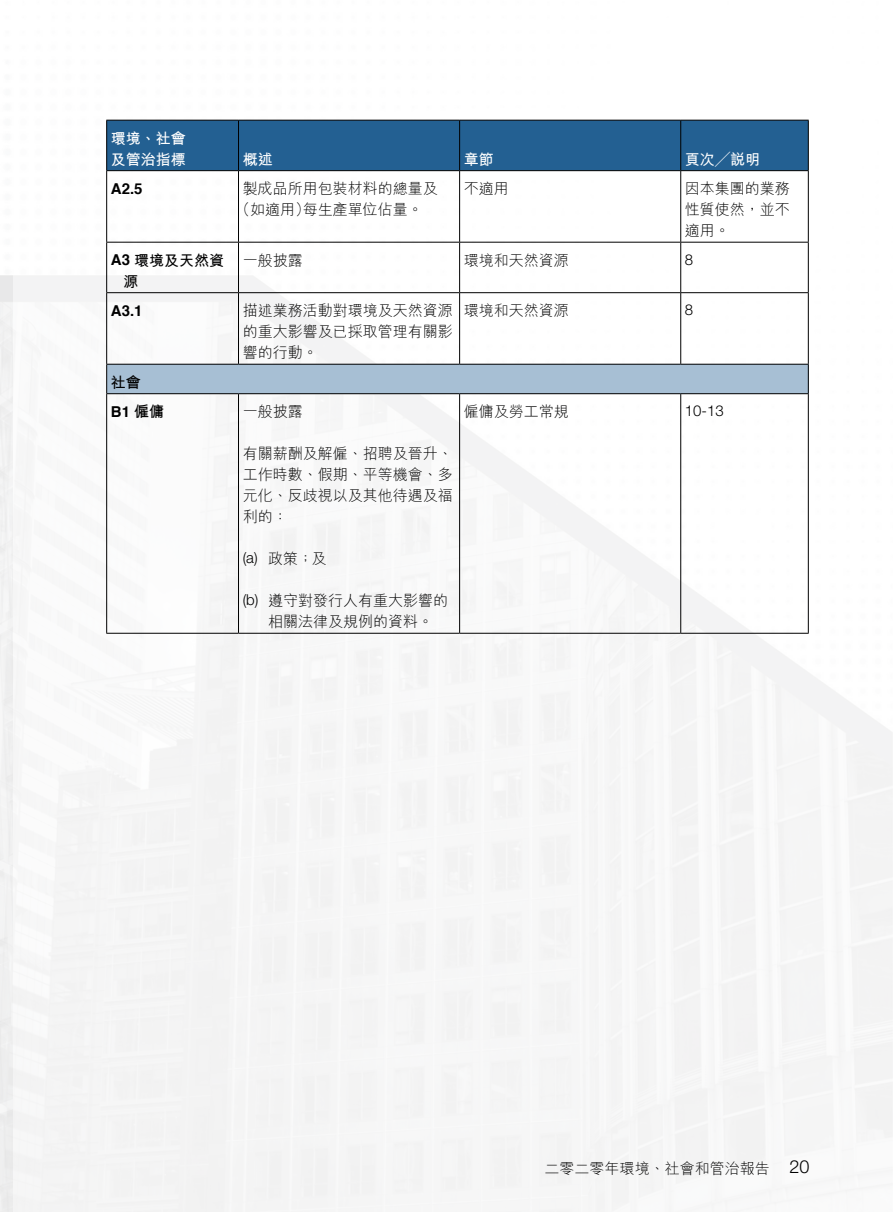
<style>
.page{position:relative;width:893px;height:1212px;background:#fff}
.page>*{position:absolute;margin:0;border:0;box-sizing:border-box;transform-origin:0 0}
.t1{font:300 18px "Helvetica Neue LT Std";color:#000}
.t2{font:300 15px/21px "M Hei HK";color:#000}
.t3{font:700 15px "M Hei HK";color:#fff}
.t4{font:300 15px "Helvetica Neue LT Std";color:#000}
.t5{font:700 15px "Helvetica";color:#000}
.t6{font:700 15px/21px "M Hei HK";color:#000}
.s1{font-family:"Helvetica"}
.s2{font-family:"M Hei HK"}
</style>
<div class="page">
<div style="left:107px;top:121px;width:701px;height:49px;background:#236092"></div>
<div style="left:107px;top:364px;width:701px;height:30px;background:#a7bfd4"></div>
<hr style="left:106px;top:120px;width:132px;height:1px;background:#000">
<hr style="left:106px;top:121px;width:1px;height:49px;background:#000">
<hr style="left:238px;top:120px;width:222px;height:1px;background:#000">
<hr style="left:238px;top:121px;width:1px;height:49px;background:#000">
<hr style="left:460px;top:120px;width:221px;height:1px;background:#000">
<hr style="left:459px;top:121px;width:1px;height:49px;background:#000">
<hr style="left:681px;top:120px;width:128px;height:1px;background:#000">
<hr style="left:680px;top:121px;width:1px;height:49px;background:#000">
<hr style="left:808px;top:121px;width:1px;height:49px;background:#000">
<hr style="left:106px;top:170px;width:132px;height:1px;background:#000">
<hr style="left:238px;top:170px;width:222px;height:1px;background:#000">
<hr style="left:460px;top:170px;width:221px;height:1px;background:#000">
<hr style="left:681px;top:170px;width:128px;height:1px;background:#000">
<hr style="left:106px;top:171px;width:1px;height:71px;background:#000">
<hr style="left:238px;top:171px;width:1px;height:71px;background:#000">
<hr style="left:459px;top:171px;width:1px;height:71px;background:#000">
<hr style="left:680px;top:171px;width:1px;height:71px;background:#000">
<hr style="left:808px;top:171px;width:1px;height:71px;background:#000">
<hr style="left:106px;top:242px;width:132px;height:1px;background:#000">
<hr style="left:106px;top:243px;width:1px;height:49px;background:#000">
<hr style="left:238px;top:242px;width:222px;height:1px;background:#000">
<hr style="left:238px;top:243px;width:1px;height:49px;background:#000">
<hr style="left:460px;top:242px;width:221px;height:1px;background:#000">
<hr style="left:459px;top:243px;width:1px;height:49px;background:#000">
<hr style="left:681px;top:242px;width:128px;height:1px;background:#000">
<hr style="left:680px;top:243px;width:1px;height:49px;background:#000">
<hr style="left:808px;top:243px;width:1px;height:49px;background:#000">
<hr style="left:106px;top:292px;width:132px;height:1px;background:#000">
<hr style="left:106px;top:293px;width:1px;height:71px;background:#000">
<hr style="left:238px;top:292px;width:222px;height:1px;background:#000">
<hr style="left:238px;top:293px;width:1px;height:71px;background:#000">
<hr style="left:460px;top:292px;width:221px;height:1px;background:#000">
<hr style="left:459px;top:293px;width:1px;height:71px;background:#000">
<hr style="left:681px;top:292px;width:128px;height:1px;background:#000">
<hr style="left:680px;top:293px;width:1px;height:71px;background:#000">
<hr style="left:808px;top:293px;width:1px;height:71px;background:#000">
<hr style="left:106px;top:364px;width:132px;height:1px;background:#000">
<svg style="left:106px;top:365px;width:1px;height:28px"></svg>
<hr style="left:238px;top:364px;width:222px;height:1px;background:#000">
<hr style="left:460px;top:364px;width:221px;height:1px;background:#000">
<hr style="left:681px;top:364px;width:128px;height:1px;background:#000">
<svg style="left:808px;top:365px;width:1px;height:28px"></svg>
<hr style="left:106px;top:393px;width:132px;height:1px;background:#000">
<hr style="left:106px;top:394px;width:1px;height:239px;background:#000">
<hr style="left:238px;top:393px;width:222px;height:1px;background:#000">
<hr style="left:238px;top:394px;width:1px;height:239px;background:#000">
<hr style="left:460px;top:393px;width:221px;height:1px;background:#000">
<hr style="left:459px;top:394px;width:1px;height:239px;background:#000">
<hr style="left:681px;top:393px;width:128px;height:1px;background:#000">
<hr style="left:680px;top:394px;width:1px;height:239px;background:#000">
<hr style="left:808px;top:394px;width:1px;height:239px;background:#000">
<hr style="left:106px;top:633px;width:132px;height:1px;background:#000">
<hr style="left:238px;top:633px;width:222px;height:1px;background:#000">
<hr style="left:460px;top:633px;width:221px;height:1px;background:#000">
<hr style="left:681px;top:633px;width:128px;height:1px;background:#000">
<p class="t3" style="left:111px;top:127px;width:76px">環境、社會</p>
<p class="t3" style="left:111px;top:148px;width:76px">及管治指標</p>
<p class="t5" style="left:111px;top:176px;width:33px">A2.5</p>
<p class="t3" style="left:243px;top:148px;width:31px">概述</p>
<p class="t2" style="left:243px;top:177px;width:196px">製成品所用包裝材料的總量及</p>
<p class="t2" style="left:235px;top:198px;width:76px">（如適用）</p>
<p class="t2" style="left:303px;top:198px;width:121px">每生產單位佔量。</p>
<p class="t3" style="left:464px;top:148px;width:31px">章節</p>
<p class="t2" style="left:464px;top:177px;width:46px">不適用</p>
<p class="t3" style="left:685px;top:148px;width:76px">頁次╱說明</p>
<p class="t2" style="left:685px;top:177px;width:106px">因本集團的業務</p>
<p class="t2" style="left:685px;top:198px;width:106px">性質使然，並不適用。</p>
<p class="t2" style="left:243px;top:249px;width:61px">一般披露</p>
<p class="t2" style="left:243px;top:299px;width:211px">描述業務活動對環境及天然資源</p>
<p class="t2" style="left:464px;top:249px;width:106px">環境和天然資源</p>
<p class="t6" style="left:124px;top:248px;width:102px;text-indent:-13px"><span class="s1">A3</span> 環境及天然資源</p>
<p class="t4" style="left:685px;top:250px;width:10px">8</p>
<p class="t2" style="left:464px;top:299px;width:106px">環境和天然資源</p>
<p class="t4" style="left:685px;top:301px;width:10px">8</p>
<p class="t5" style="left:111px;top:298px;width:33px">A3.1</p>
<p class="t6" style="left:111px;top:370px;width:31px">社會</p>
<p class="t5" style="left:111px;top:399px;width:55px">B1 <span class="s2">僱傭</span></p>
<p class="t2" style="left:243px;top:320px;width:211px">的重大影響及已採取管理有關影響的行動。</p>
<p class="t2" style="left:243px;top:400px;width:61px">一般披露</p>
<p class="t2" style="left:243px;top:442px;width:211px;text-align:justify">有關薪酬及解僱、招聘及晉升、工作時數、假期、平等機會、多元化、反歧視以及其他待遇及福利的：</p>
<p class="t2" style="left:268px;top:547px;width:60px">政策；及</p>
<p class="t4" style="left:243px;top:549px;width:17px">a( )</p>
<p class="t4" style="left:243px;top:591px;width:17px">b( )</p>
<p class="t2" style="left:268px;top:589px;width:181px">遵守對發行人有重大影響的</p>
<p class="t2" style="left:268px;top:610px;width:166px">相關法律及規例的資料。</p>
<p class="t2" style="left:464px;top:400px;width:106px">僱傭及勞工常規</p>
<p class="t4" style="left:685px;top:402px;width:40px">10-13</p>
<p class="t2" style="left:545px;top:1158px;width:227px">二零二零年環境、社會和管治報告</p>
<p class="t1" style="left:789px;top:1156px;width:22px">20</p>
</div>
